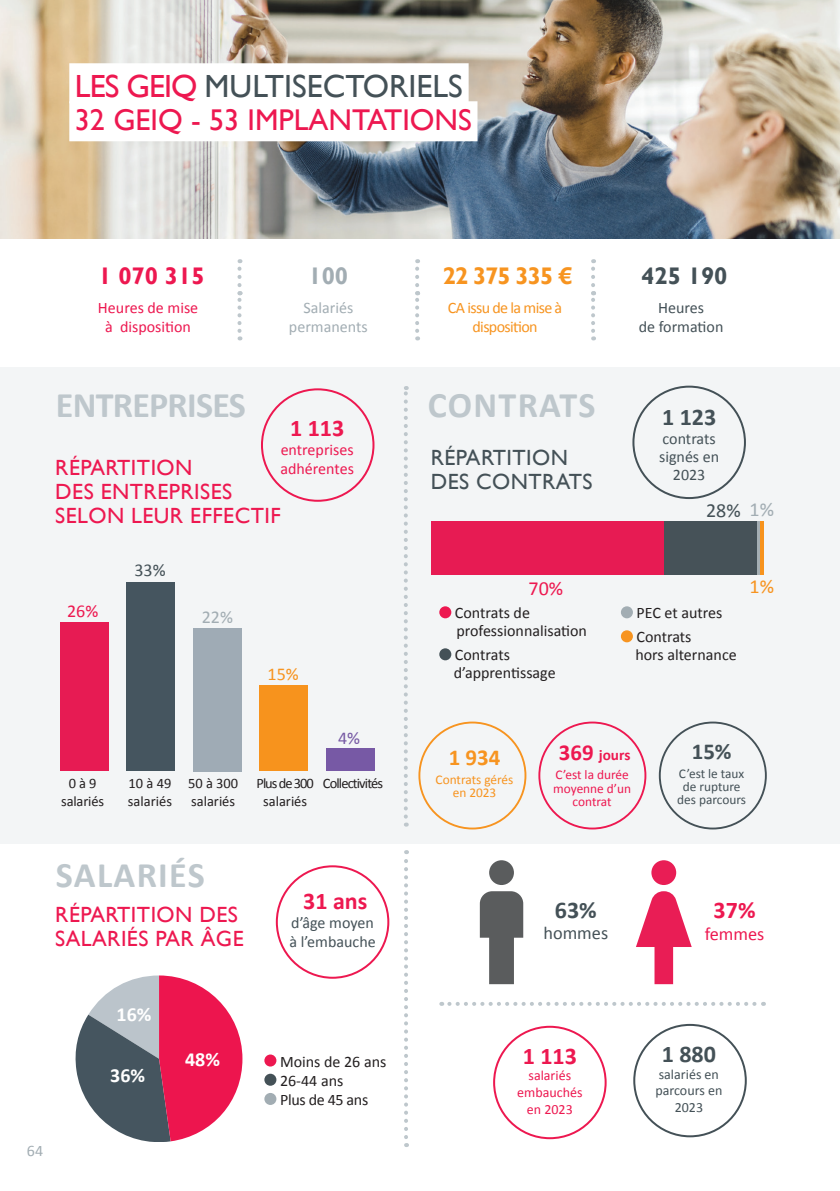
<style>
.page{position:relative;width:840px;height:1191px;background:#fff}
.page>*{position:absolute;margin:0;border:0;box-sizing:border-box;transform-origin:0 0}
.t1{font:700 36px "Calibri";letter-spacing:.025em;color:#bec7cc}
.t2{font:700 36px "Calibri";letter-spacing:-.02em;color:#bec7cc}
.t3{font:32px "Gill Sans";color:#445157}
.t4{font:30px "Gill Sans";color:#ed1850}
.t5{font:700 24px "Calibri";color:#ed1850}
.t6{font:700 24px "Calibri";color:#445157}
.t7{font:700 24px "Gill Sans";letter-spacing:-.04em;color:#f79420}
.t8{font:700 24px "Gill Sans";color:#ed1850}
.t9{font:700 24px "Gill Sans";color:#445157}
.t10{font:700 24px "Gill Sans";color:#a2adb3}
.t11{font:700 22.8px "Calibri";color:#f79420}
.t12{font:700 22.8px "Calibri";color:#445157}
.t13{font:22px/24px "Gill Sans";letter-spacing:.02em;color:#ed1850}
.t14{font:22px/24px "Gill Sans";letter-spacing:.02em;color:#445157}
.t15{font:700 20px "Calibri";color:#fff}
.t16{font:20px "Calibri";color:#445157}
.t17{font:20px "Calibri";color:#ed1850}
.t18{font:20px "Calibri";color:#f79420}
.t19{font:18.2px "Calibri";color:#445157}
.t20{font:18.2px "Calibri";color:#ed1850}
.t21{font:18px "Calibri";color:#ed1850}
.t22{font:18px "Calibri";color:#445157}
.t23{font:18px "Calibri";color:#a2adb3}
.t24{font:18px "Calibri";color:#f79420}
.t25{font:18px "Calibri";color:#775aa4}
.t26{font:16px/19.2px "Calibri";color:#231f20}
.t27{font:16px/18px "Calibri";color:#445157;text-align:center}
.t28{font:16px/19.2px "Calibri";color:#ed1850}
.t29{font:16px/19.2px "Calibri";letter-spacing:-.04em;color:#f79420;text-align:center}
.t30{font:16px/19.2px "Calibri";color:#a2adb3;text-align:center}
.t31{font:16px "Calibri";letter-spacing:-.02em;color:#231f20}
.t32{font:700 15.2px "Calibri";color:#ed1850}
.t33{font:14.4px/17.4px "Calibri";color:#231f20;text-align:center}
.t34{font:14.4px "Calibri";letter-spacing:-.06em;color:#231f20}
.t35{font:14px/16.8px "Calibri";color:#445157;text-align:center}
.t36{font:14px/16.8px "Calibri";color:#ed1850;text-align:center}
.t37{font:13.4px/13.4px "Calibri";color:#445157;text-align:center}
.t38{font:13.4px/13.4px "Calibri";color:#ed1850;text-align:center}
.t39{font:13.4px "Calibri";color:#f79420}
.s1{color:#ed1850}
.s2{color:#a2adb3}
.s3{font-size:22.8px}
</style>
<div class="page">
<img style="left:0;top:0;width:839px;height:238px">
<div style="left:69px;top:63px;width:399px;height:40px;background:#fff"></div>
<div style="left:69px;top:101px;width:408px;height:40px;background:#fff"></div>
<hr style="left:839px;top:367px;width:1px;height:553px;background:#f3f5f6">
<div style="left:0;top:367px;width:839px;height:476px;background:#f3f5f6"></div>
<div style="left:261px;top:388px;width:113px;height:114px;border:2px solid #ed1850;border-radius:50%"></div>
<div style="left:325px;top:748px;width:49px;height:23px;background:#7759a5"></div>
<div style="left:259px;top:685px;width:49px;height:86px;background:#f7931d"></div>
<div style="left:193px;top:628px;width:49px;height:143px;background:#9fabb5"></div>
<div style="left:126px;top:582px;width:49px;height:189px;background:#45555f"></div>
<div style="left:60px;top:622px;width:49px;height:149px;background:#e71b53"></div>
<svg style="left:75px;top:975px;width:167px;height:166px"></svg>
<div style="left:493px;top:1025px;width:113px;height:114px;border:2px solid #ed1850;border-radius:50%"></div>
<div style="left:633px;top:1024px;width:113px;height:113px;border:2px solid #445157;border-radius:50%"></div>
<div style="left:264px;top:1054px;width:12px;height:12px;background:#ed1850;border-radius:50%"></div>
<div style="left:264px;top:1073px;width:12px;height:12px;background:#445157;border-radius:50%"></div>
<div style="left:264px;top:1093px;width:12px;height:12px;background:#a2adb3;border-radius:50%"></div>
<svg style="left:404px;top:386px;width:3px;height:430px"></svg>
<svg style="left:404px;top:850px;width:4px;height:287px"></svg>
<div style="left:489px;top:860px;width:24px;height:25px;background:#5a5c5d;border-radius:50%"></div>
<svg style="left:479px;top:891px;width:44px;height:93px"></svg>
<div style="left:651px;top:860px;width:24px;height:25px;background:#e91d55;border-radius:50%"></div>
<svg style="left:636px;top:891px;width:55px;height:93px"></svg>
<svg style="left:449px;top:1002px;width:314px;height:4px"></svg>
<div style="left:276px;top:865px;width:113px;height:113px;border:2px solid #ed1850;border-radius:50%"></div>
<div style="left:439px;top:606px;width:12px;height:12px;background:#ed1850;border-radius:50%"></div>
<div style="left:439px;top:648px;width:12px;height:12px;background:#445157;border-radius:50%"></div>
<div style="left:620px;top:606px;width:12px;height:12px;background:#a2adb3;border-radius:50%"></div>
<div style="left:620px;top:630px;width:12px;height:12px;background:#f79420;border-radius:50%"></div>
<svg style="left:759px;top:521px;width:4px;height:54px"></svg>
<hr style="left:756px;top:521px;width:3px;height:54px;background:#a4aeb3">
<div style="left:663px;top:521px;width:93px;height:54px;background:#465258"></div>
<div style="left:430px;top:521px;width:233px;height:54px;background:#e71b53"></div>
<div style="left:418px;top:721px;width:108px;height:108px;border:2px solid #f79420;border-radius:50%"></div>
<div style="left:658px;top:721px;width:108px;height:108px;border:2px solid #445157;border-radius:50%"></div>
<div style="left:538px;top:721px;width:108px;height:108px;border:2px solid #ed1850;border-radius:50%"></div>
<div style="left:632px;top:385px;width:113px;height:114px;border:2px solid #445157;border-radius:50%"></div>
<svg style="left:237px;top:259px;width:4px;height:26px"></svg>
<svg style="left:415px;top:259px;width:4px;height:26px"></svg>
<svg style="left:591px;top:259px;width:3px;height:26px"></svg>
<svg style="left:237px;top:291px;width:4px;height:49px"></svg>
<svg style="left:415px;top:291px;width:4px;height:49px"></svg>
<svg style="left:591px;top:291px;width:3px;height:49px"></svg>
<p class="t3" style="left:75px;top:68px;width:389px"><span class="s1">LES GEIQ</span> MULTISECTORIELS</p>
<p class="t4" style="left:75px;top:102px;width:398px">32 GEIQ - 53 IMPLANTATIONS</p>
<p class="t8" style="left:98px;top:261px;width:108px">1 070 315</p>
<p class="t10" style="left:308px;top:261px;width:41px">100</p>
<p class="t7" style="left:442px;top:261px;width:132px">22 375 335 €</p>
<p class="t9" style="left:641px;top:261px;width:88px">425 190</p>
<p class="t28" style="left:98px;top:297px;width:102px;text-align:center">Heures de mise à disposition</p>
<p class="t30" style="left:289px;top:297px;width:80px">Salariés permanents</p>
<p class="t29" style="left:447px;top:297px;width:116px">CA issu de la mise à disposition</p>
<p class="t27" style="left:638px;top:297px;width:86px;line-height:19.2px">Heures<br>de formation</p>
<p class="t2" style="left:56px;top:379px;width:191px">ENTREPRISES</p>
<p class="t5" style="left:290px;top:411px;width:56px">1 113</p>
<p class="t28" style="left:280px;top:439px;width:75px">entreprises adhérentes</p>
<p class="t13" style="left:55px;top:455px;width:227px">RÉPARTITION<br>DES ENTREPRISES<br>SELON LEUR EFFECTIF</p>
<p class="t21" style="left:67px;top:600px;width:33px">26%</p>
<p class="t22" style="left:134px;top:559px;width:33px">33%</p>
<p class="t23" style="left:201px;top:606px;width:33px">22%</p>
<p class="t24" style="left:267px;top:663px;width:33px">15%</p>
<p class="t25" style="left:338px;top:726px;width:24px">4%</p>
<p class="t33" style="left:61px;top:774px;width:44px">0 à 9 salariés</p>
<p class="t33" style="left:128px;top:774px;width:45px;text-align:left">10 à 49 salariés</p>
<p class="t33" style="left:188px;top:774px;width:52px;text-align:left">50 à 300 salariés</p>
<p class="t33" style="left:256px;top:774px;width:59px">Plus de 300 salariés</p>
<p class="t34" style="left:323px;top:774px;width:62px">Collectivités</p>
<p class="t1" style="left:56px;top:850px;width:150px">SALARIÉS</p>
<p class="t13" style="left:55px;top:903px;width:190px">RÉPARTITION DES<br>SALARIÉS PAR ÂGE</p>
<p class="t5" style="left:303px;top:884px;width:66px">31 ans</p>
<p class="t27" style="left:291px;top:913px;width:84px">d’âge moyen</p>
<p class="t27" style="left:289px;top:932px;width:88px">à l’embauche</p>
<p class="t1" style="left:427px;top:379px;width:169px">CONTRATS</p>
<p class="t14" style="left:430px;top:446px;width:163px">RÉPARTITION<br>DES CONTRATS</p>
<p class="t17" style="left:528px;top:576px;width:36px">70%</p>
<p class="t26" style="left:454px;top:602px;width:76px">Contrats de</p>
<p class="t26" style="left:456px;top:620px;width:132px">professionnalisation</p>
<p class="t26" style="left:454px;top:644px;width:56px">Contrats</p>
<p class="t26" style="left:453px;top:662px;width:103px">d’apprentissage</p>
<p class="t6" style="left:661px;top:400px;width:56px">1 123</p>
<p class="t27" style="left:658px;top:429px;width:62px">contrats signés en<br>2023</p>
<p class="t16" style="left:705px;top:498px;width:69px">28% <span class="s2">1%</span></p>
<p class="t26" style="left:636px;top:600px;width:87px;line-height:24px">PEC et autres<br>Contrats</p>
<p class="t26" style="left:635px;top:644px;width:103px">hors alternance</p>
<p class="t18" style="left:749px;top:574px;width:26px">1%</p>
<p class="t11" style="left:448px;top:741px;width:53px">1 934</p>
<p class="t39" style="left:435px;top:771px;width:79px">Contrats gérés</p>
<p class="t39" style="left:452px;top:784px;width:45px">en 2023</p>
<p class="t32" style="left:558px;top:744px;width:73px"><span class="s3">369</span> jours</p>
<p class="t38" style="left:553px;top:767px;width:79px">C’est la durée moyenne d’un contrat</p>
<p class="t6" style="left:554px;top:892px;width:43px">63%</p>
<p class="t19" style="left:543px;top:922px;width:66px">hommes</p>
<p class="t12" style="left:691px;top:735px;width:41px">15%</p>
<p class="t37" style="left:678px;top:766px;width:67px">C’est le taux</p>
<p class="t37" style="left:676px;top:779px;width:70px">de rupture des parcours</p>
<p class="t5" style="left:713px;top:893px;width:43px">37%</p>
<p class="t20" style="left:704px;top:922px;width:61px">femmes</p>
<p class="t30" style="left:27px;top:1140px;width:18px">64</p>
<p class="t15" style="left:116px;top:1000px;width:36px">16%</p>
<p class="t15" style="left:110px;top:1061px;width:36px">36%</p>
<p class="t15" style="left:185px;top:1045px;width:36px">48%</p>
<p class="t26" style="left:280px;top:1050px;width:108px">Moins de 26 ans<br>26-44 ans</p>
<p class="t31" style="left:280px;top:1089px;width:90px">Plus de 45 ans</p>
<p class="t5" style="left:522px;top:1038px;width:56px">1 113</p>
<p class="t36" style="left:517px;top:1066px;width:67px">salariés embauchés en 2023</p>
<p class="t6" style="left:661px;top:1036px;width:56px">1 880</p>
<p class="t35" style="left:655px;top:1064px;width:68px">salariés en parcours en<br>2023</p>
</div>
